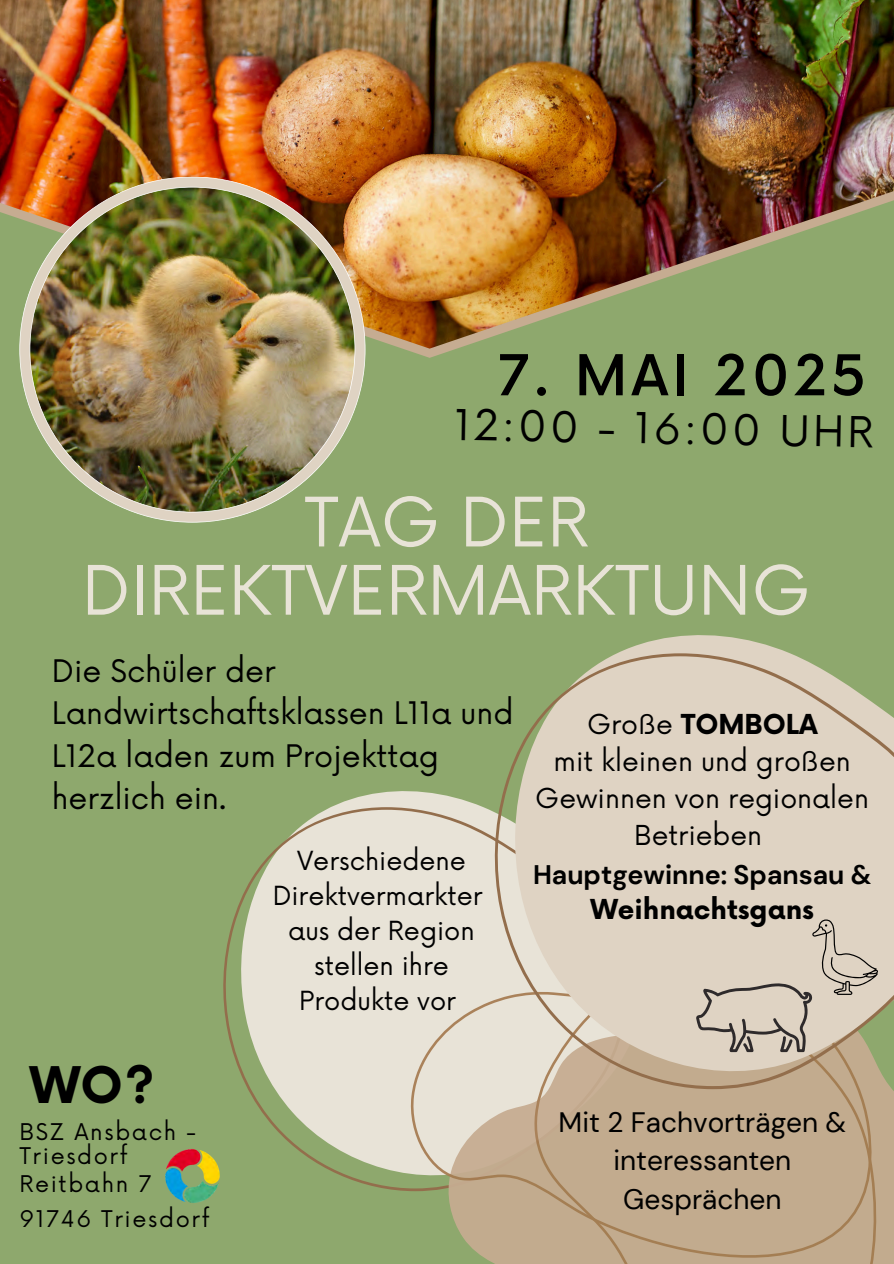
<style>
.page{position:relative;width:894px;height:1264px;background:#fff}
.page>*{position:absolute;margin:0;border:0;box-sizing:border-box;transform-origin:0 0}
.t1{font:66.3px/68.2px "Now";color:#e8e3d7;text-align:center}
.t2{font:500 54.9px "Now";letter-spacing:.085em;color:#000}
.t3{font:700 49.2px "Now";color:#000}
.t4{font:41.4px "Now";color:#000}
.t5{font:30.3px/42.3px "Now";color:#000}
.t6{font:28.05px/38.4px "DM Sans";color:#000;text-align:center}
.t7{font:26.85px/37.3px "Now";color:#000;text-align:center}
.t8{font:700 26.85px "Now";color:#000}
.t9{font:25.65px/35px "Now";color:#000;text-align:center}
.t10{font:22.5px/34.7px "Now";letter-spacing:.07em;color:#000}
.s1{font-weight:700}
.s2{font-family:"DM Sans";font-weight:700}
</style>
<div class="page">
<div style="left:0;top:0;width:893px;height:1263px;background:#8ea86d"></div>
<img style="left:0;top:0;width:893px;height:348px">
<img style="left:19px;top:177px;width:346px;height:345px">
<svg style="left:331px;top:791px;width:151px;height:16px;fill:#e8e3d7"></svg>
<svg style="left:223px;top:807px;width:259px;height:383px;fill:#e8e3d7"></svg>
<img style="left:165px;top:1149px;width:55px;height:54px">
<svg style="left:407px;top:968px;width:485px;height:295px"></svg>
<div style="left:527px;top:1089px;width:358px;height:174px;background:#c2ab8e"></div>
<svg style="left:618px;top:635px;width:171px;height:18px;fill:#dfd3c3"></svg>
<svg style="left:482px;top:653px;width:411px;height:436px;fill:#dfd3c3"></svg>
<svg style="left:696px;top:919px;width:181px;height:133px"></svg>
<p class="t2" style="left:497px;top:346px;width:370px">7. MAI 2025</p>
<h6 class="t4" style="left:455px;top:402px;width:420px;rotate:1deg">12:00 - 16:00 UHR</h6>
<h5 class="t1" style="left:82px;top:491px;width:730px">TAG DER<br>DIREKTVERMARKTUNG</h5>
<p class="t5" style="left:52px;top:651px;width:463px">Die Schüler der<br>Landwirtschaftsklassen L11a und<br>L12a laden zum Projekttag herzlich ein.</p>
<h6 class="t3" style="left:30px;top:1058px;width:126px">WO?</h6>
<h2 class="t10" style="left:19px;top:1115px;width:178px">BSZ Ansbach -</h2>
<h4 class="t10" style="left:19px;top:1139px;width:110px">Triesdorf</h4>
<h1 class="t10" style="left:19px;top:1168px;width:191px">Reitbahn 7<br>91746 Triesdorf</h1>
<p class="t9" style="left:273px;top:845px;width:211px">Verschiedene<br>Direktvermarkter aus der Region stellen ihre<br>Produkte vor</p>
<p class="t7" style="left:533px;top:707px;width:340px">Große <span class="s1">TOMBOLA<br></span>mit kleinen und großen<br>Gewinnen von regionalen<br>Betrieben<br><span class="s2">Hauptgewinne: Spansau &amp;</span></p>
<p class="t8" style="left:590px;top:894px;width:225px">Weihnachtsgans</p>
<p class="t6" style="left:558px;top:1103px;width:289px">Mit 2 Fachvorträgen &amp; interessanten<br>Gesprächen</p>
</div>
